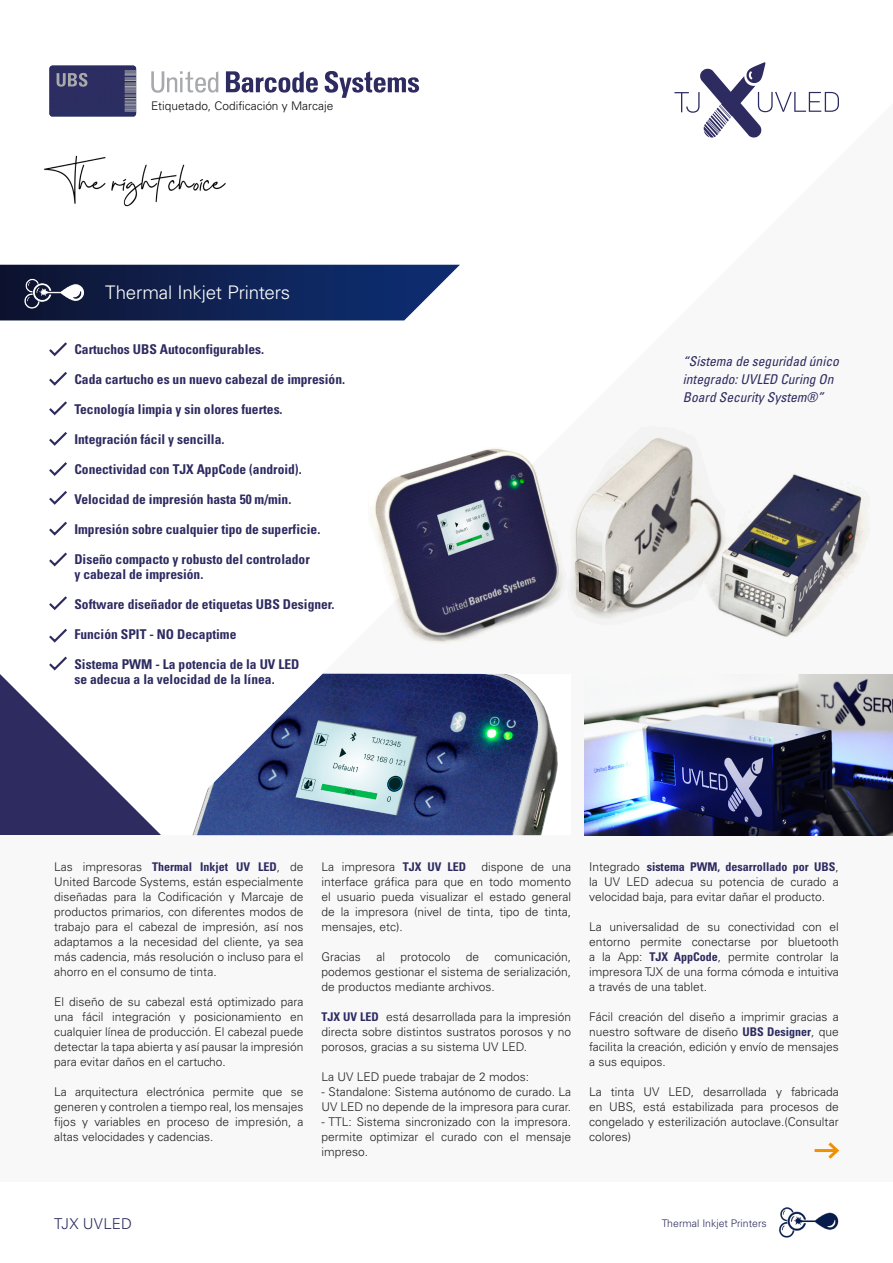
<style>
.page{position:relative;width:893px;height:1263px;background:#fff}
.page>*{position:absolute;margin:0;border:0;box-sizing:border-box;transform-origin:0 0}
.t1{font:300 18.75px "Univers";letter-spacing:-.01em;color:#fff}
.t2{font:300 15px "Univers";letter-spacing:.015em;color:#2d2b60}
.t3{font:700 condensed 13.5px/15px "Univers";color:#2d2b60}
.Quotes_Text{font:italic condensed 13.5px/18px "Univers";color:#2d2b60}
.text{font:300 12px/15px "Univers";color:#231f20;text-align:justify}
.t4{font:300 11.85px "Univers";color:#0b090c}
.t5{font:300 10.5px "Univers";color:#2d2b60}
.s1{font-weight:700;font-stretch:condensed;color:#2d2b60}
</style>
<div class="page">
<svg style="left:0;top:674px;width:161px;height:161px"></svg>
<div style="left:0;top:835px;width:893px;height:363px;background:#f8f8f8"></div>
<hr style="left:815px;top:1149px;width:22px;height:3px;background:#f29100">
<svg style="left:825px;top:1142px;width:15px;height:17px"></svg>
<svg style="left:49px;top:342px;width:18px;height:15px"></svg>
<svg style="left:49px;top:372px;width:18px;height:14px"></svg>
<svg style="left:49px;top:432px;width:18px;height:14px"></svg>
<svg style="left:49px;top:401px;width:18px;height:15px"></svg>
<svg style="left:49px;top:462px;width:18px;height:14px"></svg>
<svg style="left:49px;top:491px;width:18px;height:14px"></svg>
<svg style="left:49px;top:521px;width:18px;height:15px"></svg>
<svg style="left:49px;top:552px;width:18px;height:15px"></svg>
<svg style="left:49px;top:596px;width:18px;height:14px"></svg>
<div style="left:0;top:1182px;width:893px;height:81px;background:#fff"></div>
<img style="left:44px;top:155px;width:182px;height:52px">
<svg style="left:324px;top:71px;width:95px;height:27px"></svg>
<svg style="left:226px;top:71px;width:92px;height:22px"></svg>
<svg style="left:151px;top:71px;width:67px;height:22px"></svg>
<svg style="left:49px;top:66px;width:87px;height:50px;background:#3a3b6a"></svg>
<svg style="left:0;top:265px;width:460px;height:55px;background:#1f3363"></svg>
<svg style="left:49px;top:628px;width:18px;height:15px"></svg>
<img style="left:15px;top:264px;width:77px;height:57px">
<img style="left:779px;top:1207px;width:60px;height:31px">
<svg style="left:674px;top:62px;width:165px;height:75px"></svg>
<img style="left:373px;top:426px;width:498px;height:218px">
<img style="left:585px;top:674px;width:308px;height:161px">
<img style="left:192px;top:674px;width:366px;height:161px">
<svg style="left:49px;top:656px;width:18px;height:15px"></svg>
<p class="t4" style="left:151px;top:99px;width:184px">Etiquetado, Codificación y Marcaje</p>
<p class="t1" style="left:105px;top:281px;width:187px">Thermal Inkjet Printers</p>
<p class="t3" style="left:74px;top:342px;width:191px">Cartuchos UBS Autoconfigurables.</p>
<p class="t3" style="left:74px;top:372px;width:272px">Cada cartucho es un nuevo cabezal de impresión.</p>
<p class="t3" style="left:74px;top:402px;width:210px">Tecnología limpia y sin olores fuertes.</p>
<p class="t3" style="left:74px;top:432px;width:151px">Integración fácil y sencilla.</p>
<p class="t3" style="left:74px;top:462px;width:229px">Conectividad con TJX AppCode (android).</p>
<p class="t3" style="left:74px;top:492px;width:218px">Velocidad de impresión hasta 50 m/min.</p>
<p class="t3" style="left:74px;top:522px;width:247px">Impresión sobre cualquier tipo de superficie.</p>
<p class="t3" style="left:74px;top:552px;width:237px">Diseño compacto y robusto del controlador y cabezal de impresión.</p>
<p class="t3" style="left:74px;top:597px;width:262px">Software diseñador de etiquetas UBS Designer.</p>
<p class="t3" style="left:74px;top:627px;width:163px">Función SPIT - NO Decaptime</p>
<p class="t3" style="left:74px;top:657px;width:226px">Sistema PWM - La potencia de la UV LED se adecua a la velocidad de la línea.</p>
<p class="Quotes_Text" style="left:683px;top:352px;width:157px">“Sistema de seguridad único integrado: UVLED Curing On<br>Board Security System®”</p>
<p class="text" style="left:54px;top:859px;width:251px">Las impresoras <span class="s1">Thermal Inkjet UV LED</span>, de United Barcode Systems, están especialmente diseñadas para la Codificación y Marcaje de productos primarios, con diferentes modos de trabajo para el cabezal de impresión, así nos adaptamos a la necesidad del cliente, ya sea más cadencia, más resolución o incluso para el ahorro en el consumo de tinta.</p>
<p class="text" style="left:54px;top:994px;width:251px">El diseño de su cabezal está optimizado para una fácil integración y posicionamiento en cualquier línea de producción. El cabezal puede detectar la tapa abierta y así pausar la impresión para evitar daños en el cartucho.</p>
<p class="text" style="left:54px;top:1084px;width:251px">La arquitectura electrónica permite que se generen y controlen a tiempo real, los mensajes fijos y variables en proceso de impresión, a altas velocidades y cadencias.</p>
<p class="text" style="left:322px;top:859px;width:251px;text-indent:160px">dispone de una interface gráfica para que en todo momento el usuario pueda visualizar el estado general de la impresora (nivel de tinta, tipo de tinta, mensajes, etc).</p>
<p class="text" style="left:322px;top:949px;width:41px">Gracias</p>
<p class="text" style="left:376px;top:949px;width:10px">al</p>
<p class="text" style="left:400px;top:949px;width:52px">protocolo</p>
<p class="text" style="left:466px;top:949px;width:15px">de</p>
<p class="text" style="left:322px;top:859px;width:146px">La impresora <span class="s1">TJX UV LED</span></p>
<p class="text" style="left:322px;top:949px;width:251px;text-indent:173px">comunicación, podemos gestionar el sistema de serialización, de productos mediante archivos.</p>
<p class="text" style="left:322px;top:1009px;width:251px"><span class="s1">TJX UV LED</span> está desarrollada para la impresión directa sobre distintos sustratos porosos y no porosos, gracias a su sistema UV LED.</p>
<p class="text" style="left:322px;top:1069px;width:209px">La UV LED puede trabajar de 2 modos:</p>
<p class="text" style="left:322px;top:1084px;width:251px">- Standalone: Sistema autónomo de curado. La<br>UV LED no depende de la impresora para curar.</p>
<p class="text" style="left:322px;top:1114px;width:251px">- TTL: Sistema sincronizado con la impresora. permite optimizar el curado con el mensaje impreso.</p>
<p class="text" style="left:589px;top:859px;width:251px">Integrado <span class="s1">sistema PWM, desarrollado por UBS</span>, la UV LED adecua su potencia de curado a velocidad baja, para evitar dañar el producto.</p>
<p class="text" style="left:589px;top:919px;width:251px">La universalidad de su conectividad con el entorno permite conectarse por bluetooth a la App: <span class="s1">TJX AppCode</span>, permite controlar la impresora TJX de una forma cómoda e intuitiva a través de una tablet.</p>
<p class="text" style="left:589px;top:1009px;width:251px">Fácil creación del diseño a imprimir gracias a nuestro software de diseño <span class="s1">UBS Designer</span>, que facilita la creación, edición y envío de mensajes a sus equipos.</p>
<p class="text" style="left:589px;top:1084px;width:251px">La tinta UV LED, desarrollada y fabricada en UBS, está estabilizada para procesos de congelado y esterilización autoclave.(Consultar colores)</p>
<p class="t2" style="left:54px;top:1215px;width:79px">TJX UVLED</p>
<p class="t5" style="left:662px;top:1217px;width:107px">Thermal Inkjet Printers</p>
</div>
